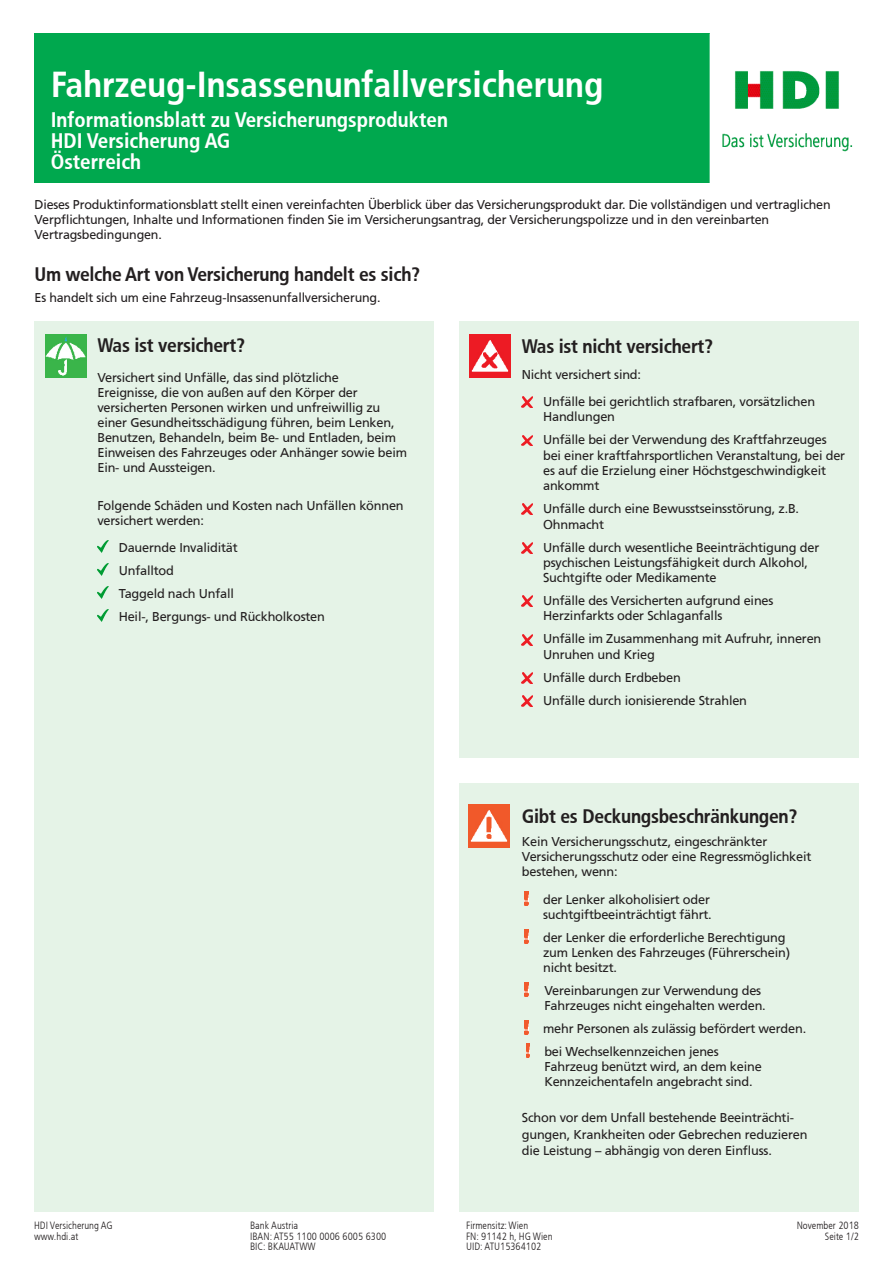
<style>
.page{position:relative;width:893px;height:1263px;background:#fff}
.page>*{position:absolute;margin:0;border:0;box-sizing:border-box;transform-origin:0 0}
.Form_title{font:36px "HDI Gerling Sans Cond Bold";color:#fff}
.Form_sub_title{font:21px/21px "HDI Gerling Sans Cond Bold";color:#fff}
.Cover_subhead{font:19.5px "HDI Gerling Sans Cond Bold";letter-spacing:-.015em;color:#231f20}
.Covered_bullets{font:12.75px/15px "HDI Gerling Sans Regular";letter-spacing:-.015em;color:#231f20}
.Cover_subhead-2{font:12.75px/15px "HDI Gerling Sans Regular";letter-spacing:-.015em;color:#231f20}
.Form_intro{font:12.75px/15px "HDI Gerling Sans Regular";letter-spacing:-.015em;color:#231f20}
.t1{font:10.5px "HDI Gerling Sans Cond Light";color:#231f20}
</style>
<div class="page">
<div style="left:34px;top:34px;width:676px;height:149px;background:#00a84e"></div>
<div style="left:459px;top:322px;width:400px;height:436px;background:#e5f3e7"></div>
<div style="left:34px;top:322px;width:400px;height:890px;background:#e5f3e7"></div>
<div style="left:459px;top:783px;width:400px;height:429px;background:#e5f3e7"></div>
<img style="left:722px;top:71px;width:131px;height:81px">
<svg style="left:97px;top:540px;width:11px;height:12px"></svg>
<svg style="left:97px;top:563px;width:11px;height:12px"></svg>
<svg style="left:97px;top:586px;width:11px;height:12px"></svg>
<svg style="left:97px;top:609px;width:11px;height:12px"></svg>
<svg style="left:522px;top:397px;width:11px;height:11px"></svg>
<svg style="left:522px;top:435px;width:11px;height:11px"></svg>
<svg style="left:522px;top:504px;width:11px;height:11px"></svg>
<svg style="left:522px;top:542px;width:11px;height:11px"></svg>
<svg style="left:522px;top:596px;width:11px;height:11px"></svg>
<svg style="left:522px;top:634px;width:11px;height:11px"></svg>
<svg style="left:522px;top:672px;width:11px;height:11px"></svg>
<svg style="left:522px;top:695px;width:11px;height:11px"></svg>
<svg style="left:525px;top:892px;width:3px;height:13px"></svg>
<svg style="left:525px;top:930px;width:3px;height:13px"></svg>
<svg style="left:525px;top:983px;width:3px;height:13px"></svg>
<svg style="left:525px;top:1021px;width:3px;height:13px"></svg>
<svg style="left:526px;top:1044px;width:4px;height:13px"></svg>
<img style="left:45px;top:335px;width:41px;height:42px">
<img style="left:469px;top:335px;width:41px;height:42px">
<img style="left:469px;top:805px;width:41px;height:42px">
<p class="Form_title" style="left:51px;top:63px;width:554px">Fahrzeug-Insassenunfallversicherung</p>
<p class="Form_sub_title" style="left:51px;top:110px;width:399px">Informationsblatt zu Versicherungsprodukten</p>
<p class="Form_sub_title" style="left:51px;top:131px;width:181px">HDI Versicherung AG<br>Österreich</p>
<p class="Form_intro" style="left:35px;top:197px;width:798px">Dieses Produktinformationsblatt stellt einen vereinfachten Überblick über das Versicherungsprodukt dar. Die vollständigen und vertraglichen<br>Verpflichtungen, Inhalte und Informationen finden Sie im Versicherungsantrag, der Versicherungspolizze und in den vereinbarten<br>Vertragsbedingungen.</p>
<p class="Cover_subhead" style="left:35px;top:263px;width:387px">Um welche Art von Versicherung handelt es sich?</p>
<p class="Cover_subhead-2" style="left:35px;top:290px;width:347px">Es handelt sich um eine Fahrzeug-Insassenunfallversicherung.</p>
<p class="Cover_subhead" style="left:97px;top:334px;width:149px">Was ist versichert?</p>
<p class="Cover_subhead-2" style="left:97px;top:370px;width:311px">Versichert sind Unfälle, das sind plötzliche<br>Ereignisse, die von außen auf den Körper der versicherten Personen wirken und unfreiwillig zu einer Gesundheitsschädigung führen, beim Lenken, Benutzen, Behandeln, beim Be- und Entladen, beim Einweisen des Fahrzeuges oder Anhänger sowie beim Ein- und Aussteigen.</p>
<p class="Covered_bullets" style="left:97px;top:498px;width:308px">Folgende Schäden und Kosten nach Unfällen können versichert werden:</p>
<p class="Covered_bullets" style="left:119px;top:541px;width:120px">Dauernde Invalidität</p>
<p class="Covered_bullets" style="left:119px;top:564px;width:57px">Unfalltod</p>
<p class="Covered_bullets" style="left:119px;top:587px;width:117px">Taggeld nach Unfall</p>
<p class="Covered_bullets" style="left:119px;top:610px;width:208px">Heil-, Bergungs- und Rückholkosten</p>
<p class="Cover_subhead" style="left:522px;top:335px;width:193px">Was ist nicht versichert?</p>
<p class="Cover_subhead-2" style="left:522px;top:367px;width:121px">Nicht versichert sind:</p>
<p class="Covered_bullets" style="left:543px;top:394px;width:274px">Unfälle bei gerichtlich strafbaren, vorsätzlichen<br>Handlungen</p>
<p class="Covered_bullets" style="left:543px;top:432px;width:304px">Unfälle bei der Verwendung des Kraftfahrzeuges bei einer kraftfahrsportlichen Veranstaltung, bei der es auf die Erzielung einer Höchstgeschwindigkeit ankommt</p>
<p class="Covered_bullets" style="left:543px;top:501px;width:258px">Unfälle durch eine Bewusstseinsstörung, z.B.<br>Ohnmacht</p>
<p class="Covered_bullets" style="left:543px;top:539px;width:278px">Unfälle durch wesentliche Beeinträchtigung der psychischen Leistungsfähigkeit durch Alkohol,<br>Suchtgifte oder Medikamente</p>
<p class="Covered_bullets" style="left:543px;top:593px;width:232px">Unfälle des Versicherten aufgrund eines<br>Herzinfarkts oder Schlaganfalls</p>
<p class="Covered_bullets" style="left:543px;top:631px;width:280px">Unfälle im Zusammenhang mit Aufruhr, inneren<br>Unruhen und Krieg</p>
<p class="Covered_bullets" style="left:543px;top:670px;width:139px">Unfälle durch Erdbeben</p>
<p class="Covered_bullets" style="left:543px;top:693px;width:205px">Unfälle durch ionisierende Strahlen</p>
<p class="Cover_subhead" style="left:522px;top:805px;width:277px">Gibt es Deckungsbeschränkungen?</p>
<p class="Covered_bullets" style="left:522px;top:834px;width:291px">Kein Versicherungsschutz, eingeschränkter<br>Versicherungsschutz oder eine Regressmöglichkeit bestehen, wenn:</p>
<p class="Covered_bullets" style="left:543px;top:892px;width:170px">der Lenker alkoholisiert oder suchtgiftbeeinträchtigt fährt.</p>
<p class="Covered_bullets" style="left:543px;top:930px;width:248px">der Lenker die erforderliche Berechtigung zum Lenken des Fahrzeuges (Führerschein) nicht besitzt.</p>
<p class="Covered_bullets" style="left:544px;top:983px;width:223px">Vereinbarungen zur Verwendung des<br>Fahrzeuges nicht eingehalten werden.</p>
<p class="Covered_bullets" style="left:543px;top:1021px;width:265px">mehr Personen als zulässig befördert werden.</p>
<p class="Covered_bullets" style="left:544px;top:1044px;width:219px">bei Wechselkennzeichen jenes<br>Fahrzeug benützt wird, an dem keine<br>Kennzeichentafeln angebracht sind.</p>
<p class="Covered_bullets" style="left:522px;top:1109px;width:287px;line-height:16.5px">Schon vor dem Unfall bestehende Beeinträchti&shy;gungen, Krankheiten oder Gebrechen reduzieren die Leistung – abhängig von deren Einfluss.</p>
<p class="t1" style="left:34px;top:1220px;width:80px">HDI Versicherung AG</p>
<p class="t1" style="left:250px;top:1220px;width:50px">Bank Austria</p>
<p class="t1" style="left:466px;top:1220px;width:64px">Firmensitz: Wien</p>
<p class="t1" style="left:797px;top:1220px;width:64px">November 2018</p>
<p class="t1" style="left:34px;top:1230px;width:46px">www.hdi.at</p>
<p class="t1" style="left:250px;top:1230px;width:138px">IBAN: AT55 1100 0006 6005 6300</p>
<p class="t1" style="left:466px;top:1230px;width:88px">FN: 91142 h, HG Wien</p>
<p class="t1" style="left:825px;top:1230px;width:36px">Seite 1/2</p>
<p class="t1" style="left:250px;top:1241px;width:67px">BIC: BKAUATWW</p>
<p class="t1" style="left:466px;top:1241px;width:77px">UID: ATU15364102</p>
</div>
